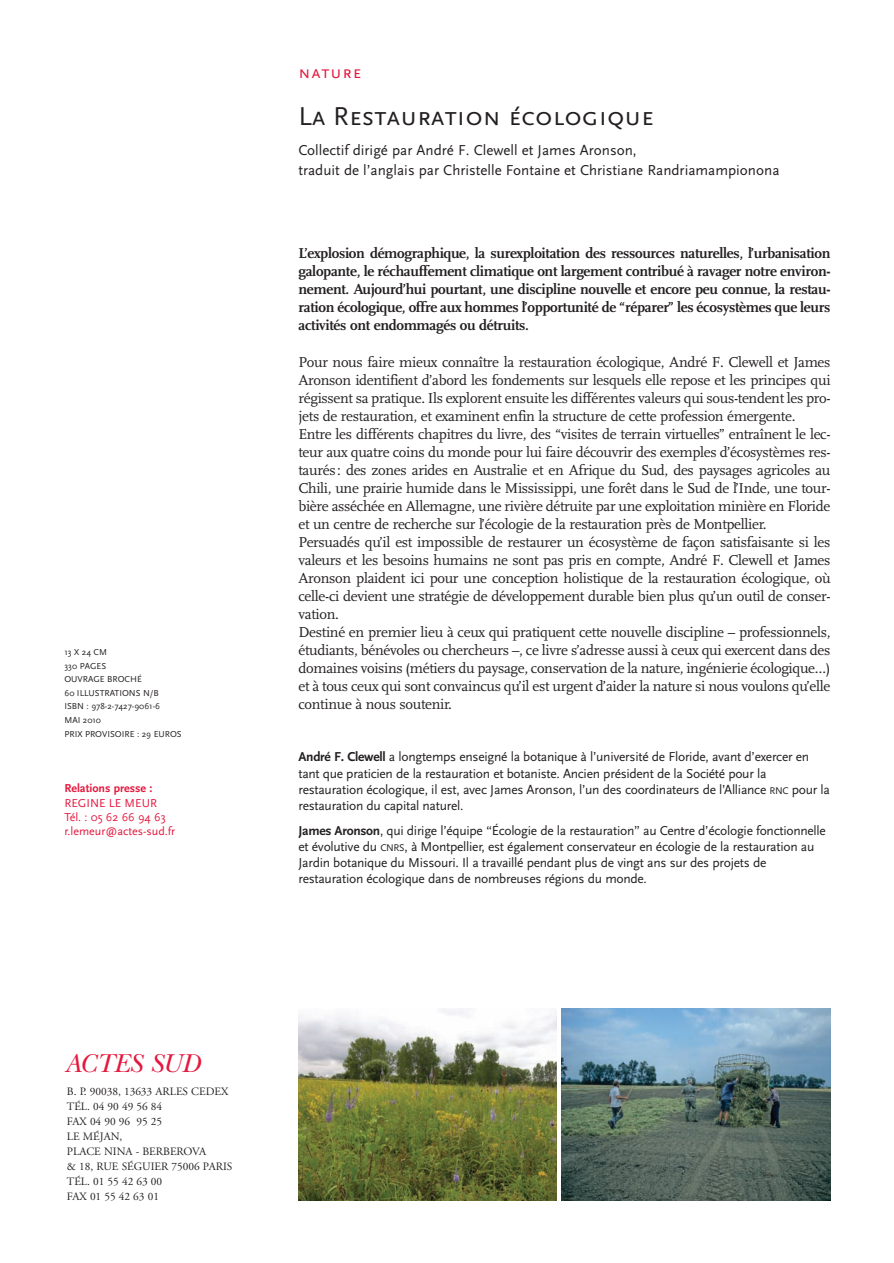
<style>
.page{position:relative;width:894px;height:1263px;background:#fff}
.page>*{position:absolute;margin:0;border:0;box-sizing:border-box;transform-origin:0 0}
.t1{font:27px "Scala Sans LF Caps";color:#231f20}
.t2{font:italic 27px "New Baskerville";letter-spacing:.005em;color:#e4183e}
.t3{font:18px "Scala Sans LF Caps";letter-spacing:.05em;color:#e4183e}
.t4{font:15px/18px "Scala";letter-spacing:-.02em;color:#231f20}
.t5{font:700 15px/18px "Scala";letter-spacing:-.02em;color:#231f20;text-align:justify}
.t6{font:15px/19.5px "Scala Sans LF";color:#231f20}
.t7{font:13.5px/16.2px "Scala Sans";letter-spacing:-.02em;color:#231f20}
.t8{font:12px/14.4px "Scala Sans";color:#e4183e}
.t9{font:700 12px "Scala Sans";color:#e4183e}
.t10{font:11.25px/15px "Adobe Garamond";color:#231f20}
.t11{font:9px/13.5px "Scala Sans";color:#231f20}
.s1{font-weight:700}
.s2{font-size:10.2px}
</style>
<div class="page">
<img style="left:298px;top:1008px;width:259px;height:192px">
<img style="left:562px;top:1008px;width:268px;height:192px">
<p class="t11" style="left:64px;top:646px;width:119px">13 X 24 CM<br>330 PAGES<br>OUVRAGE BROCHÉ<br>60 ILLUSTRATIONS N/B<br>ISBN : 978-2-7427-9061-6<br>MAI 2010<br>PRIX PROVISOIRE : 29 EUROS</p>
<p class="t9" style="left:64px;top:783px;width:90px">Relations presse :</p>
<p class="t8" style="left:64px;top:796px;width:112px">REGINE LE MEUR<br>Tél. : 05 62 66 94 63 r.lemeur@actes-sud.fr</p>
<p class="t3" style="left:298px;top:61px;width:64px">nature</p>
<h1 class="t1" style="left:298px;top:100px;width:357px">La Restauration écologique</h1>
<p class="t6" style="left:298px;top:142px;width:482px">Collectif dirigé par André F. Clewell et James Aronson,<br>traduit de l’anglais par Christelle Fontaine et Christiane Randriamampionona</p>
<p class="t5" style="left:298px;top:246px;width:533px">L’explosion démographique, la surexploitation des ressources naturelles, l’urbanisation galopante, le réchauffement climatique ont largement contribué à ravager notre environ&shy;nement. Aujourd’hui pourtant, une discipline nouvelle et encore peu connue, la restau&shy;ration écologique, offre aux hommes l’opportunité de “réparer” les écosystèmes que leurs activités ont endommagés ou détruits.</p>
<p class="t4" style="left:298px;top:354px;width:533px">Pour nous faire mieux connaître la restauration écologique, André F. Clewell et James Aronson identifient d’abord les fondements sur lesquels elle repose et les principes qui régissent sa pratique. Ils explorent ensuite les différentes valeurs qui sous-tendent les pro&shy;jets de restauration, et examinent enfin la structure de cette profession émergente.<br>Entre les différents chapitres du livre, des “visites de terrain virtuelles” entraînent le lec&shy;teur aux quatre coins du monde pour lui faire découvrir des exemples d’écosystèmes res&shy;taurés: des zones arides en Australie et en Afrique du Sud, des paysages agricoles au Chili, une prairie humide dans le Mississippi, une forêt dans le Sud de l’Inde, une tour&shy;bière asséchée en Allemagne, une rivière détruite par une exploitation minière en Floride et un centre de recherche sur l’écologie de la restauration près de Montpellier.<br>Persuadés qu’il est impossible de restaurer un écosystème de façon satisfaisante si les valeurs et les besoins humains ne sont pas pris en compte, André F. Clewell et James Aronson plaident ici pour une conception holistique de la restauration écologique, où celle-ci devient une stratégie de développement durable bien plus qu’un outil de conser&shy;vation.<br>Destiné en premier lieu à ceux qui pratiquent cette nouvelle discipline – professionnels, étudiants, bénévoles ou chercheurs –, ce livre s’adresse aussi à ceux qui exercent dans des domaines voisins (métiers du paysage, conservation de la nature, ingénierie écologique…) et à tous ceux qui sont convaincus qu’il est urgent d’aider la nature si nous voulons qu’elle continue à nous soutenir.</p>
<p class="t7" style="left:298px;top:750px;width:533px"><span class="s1">André F. Clewell</span> a longtemps enseigné la botanique à l’université de Floride, avant d’exercer en tant que praticien de la restauration et botaniste. Ancien président de la Société pour la restauration écologique, il est, avec James Aronson, l’un des coordinateurs de l’Alliance <span class="s2">RNC</span> pour la restauration du capital naturel.</p>
<p class="t7" style="left:298px;top:823px;width:529px"><span class="s1">James Aronson</span>, qui dirige l’équipe “Écologie de la restauration” au Centre d’écologie fonctionnelle et évolutive du <span class="s2">CNRS</span>, à Montpellier, est également conservateur en écologie de la restauration au Jardin botanique du Missouri. Il a travaillé pendant plus de vingt ans sur des projets de restauration écologique dans de nombreuses régions du monde.</p>
<h1 class="t2" style="left:64px;top:1054px;width:137px">ACTES SUD</h1>
<p class="t10" style="left:67px;top:1084px;width:167px">B. P. 90038, 13633 ARLES CEDEX<br>TÉL. 04 90 49 56 84<br>FAX 04 90 96 95 25<br>LE MÉJAN,<br>PLACE NINA - BERBEROVA<br>&amp; 18, RUE SÉGUIER 75006 PARIS<br>TÉL. 01 55 42 63 00<br>FAX 01 55 42 63 01</p>
</div>
